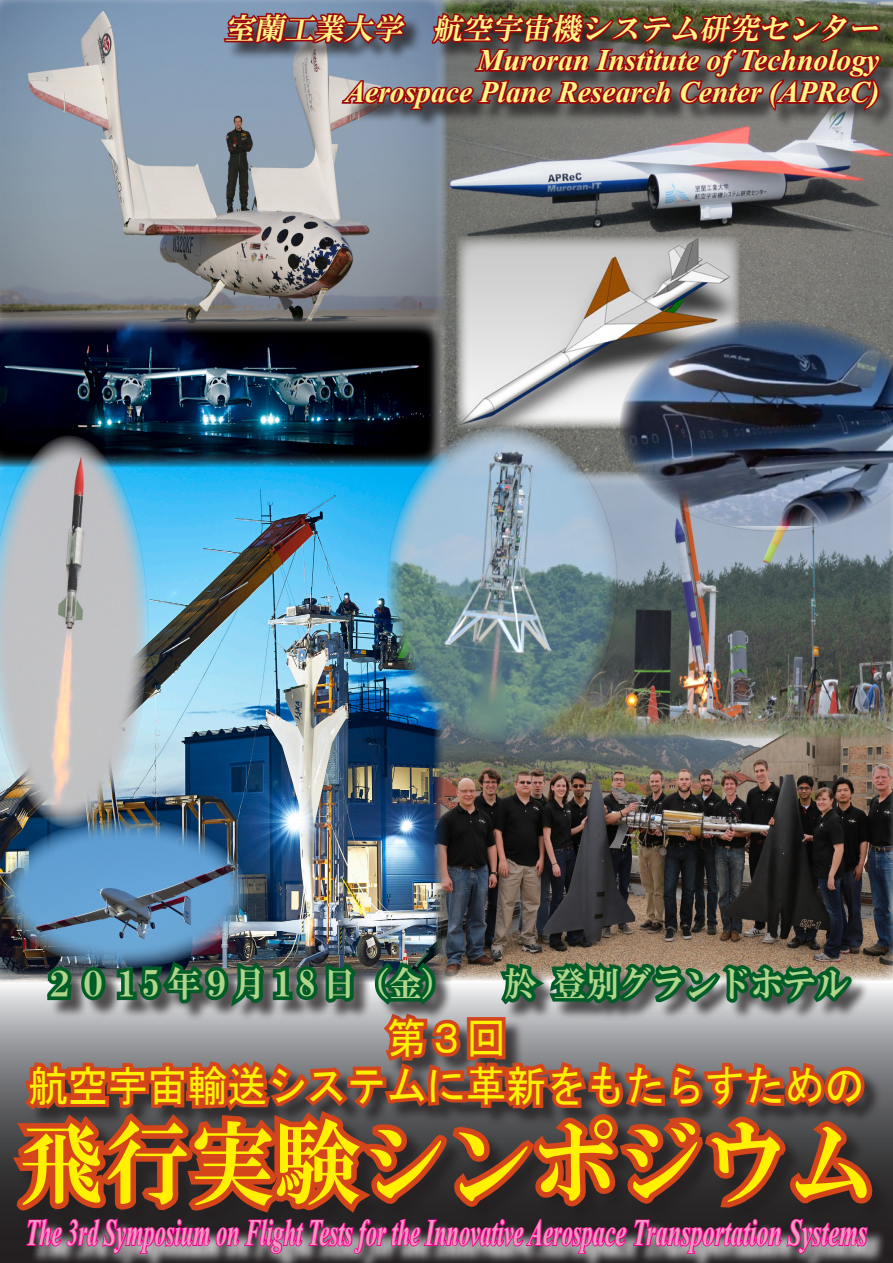
<style>
.page{position:relative;width:893px;height:1263px;background:#fff}
.page>*{position:absolute;margin:0;border:0;box-sizing:border-box;transform-origin:0 0}
.t1{font:91.35px "HG Mincho E";color:#fff101;scale:.94 1}
.t2{font:42.45px "MS Gothic";color:#fff101;scale:.94 1}
.heading_2{font:italic 700 37.2px "Times New Roman";color:#f499c2;scale:.6 1}
.t3{font:35.1px "HG Mincho E";color:#b1d68b;scale:.94 1}
.t4{font:italic 700 29.7px "Times New Roman";color:#fff685}
.heading_2-2{font:italic 29.7px "HG Mincho E";color:#fff685}
</style>
<div class="page">
<img style="left:442px;top:0;width:451px;height:472px">
<img style="left:0;top:467px;width:434px;height:515px">
<div style="left:16px;top:1016px;width:875px;height:215px;background:#231f20;opacity:.75"></div>
<img style="left:434px;top:739px;width:459px;height:241px">
<svg style="left:4px;top:935px;width:866px;height:328px;background:#83584f"></svg>
<img style="left:0;top:0;width:447px;height:328px">
<img style="left:221px;top:0;width:663px;height:136px">
<img style="left:0;top:319px;width:442px;height:148px">
<img style="left:617px;top:472px;width:276px;height:267px">
<img style="left:2px;top:817px;width:246px;height:152px">
<img style="left:0;top:435px;width:149px;height:394px">
<img style="left:387px;top:426px;width:230px;height:317px">
<img style="left:456px;top:236px;width:283px;height:193px">
<img style="left:619px;top:319px;width:274px;height:212px">
<p class="heading_2-2" style="left:225px;top:13px;width:660px">室蘭工業大学　航空宇宙機システム研究センター</p>
<p class="t4" style="left:477px;top:39px;width:404px">Muroran Institute of Technology</p>
<p class="t4" style="left:345px;top:71px;width:536px">Aerospace Plane Research Center (APReC)</p>
<p class="t3" style="left:44px;top:965px;width:858px">２０１5 年９月１8 日（金） 　於 登別グランドホテル</p>
<p class="t2" style="left:387px;top:1016px;width:129px">第３回</p>
<p class="t2" style="left:28px;top:1064px;width:891px">航空宇宙輸送システムに革新をもたらすための</p>
<p class="t1" style="left:18px;top:1116px;width:912px">飛行実験シンポジウム</p>
<p class="heading_2" style="left:26px;top:1206px;width:1404px">The 3rd Symposium on Flight Tests for the Innovative Aerospace Transportation Systems</p>
</div>
